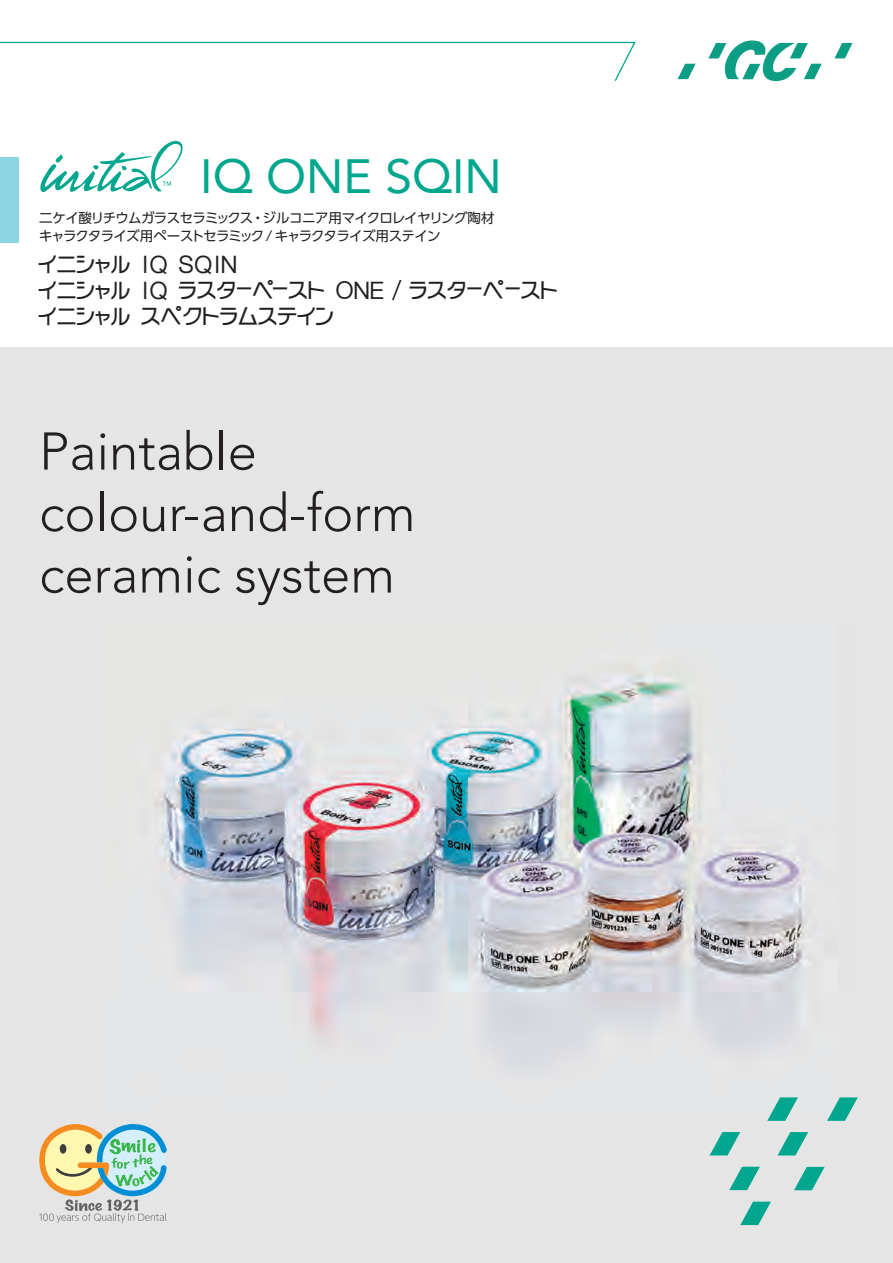
<style>
.page{position:relative;width:893px;height:1263px;background:#fff}
.page>*{position:absolute;margin:0;border:0;box-sizing:border-box;transform-origin:0 0}
.t1{font:300 52.5px/61.5px "Avenir";color:#231f20}
.t2{font:48px "Avenir";color:#00a78e}
.t3{font:24.6px/26.1px "G Cfontver 3";color:#231f20}
.t4{font:13.5px/18px "UD Shin Go Pro";letter-spacing:-.055em;color:#231f20}
.s1{font-family:"Koz Go Pr 6 N"}
</style>
<div class="page">
<div style="left:0;top:347px;width:893px;height:916px;background:#e5e5e5"></div>
<img style="left:155px;top:666px;width:652px;height:400px">
<svg style="left:0;top:41px;width:636px;height:40px"></svg>
<svg style="left:834px;top:43px;width:18px;height:15px"></svg>
<svg style="left:708px;top:41px;width:114px;height:40px"></svg>
<svg style="left:678px;top:64px;width:17px;height:15px"></svg>
<div style="left:0;top:157px;width:19px;height:85px;background:#8cd4df"></div>
<svg style="left:39px;top:1124px;width:128px;height:99px"></svg>
<svg style="left:767px;top:1097px;width:31px;height:24px"></svg>
<svg style="left:827px;top:1097px;width:31px;height:24px"></svg>
<svg style="left:778px;top:1132px;width:30px;height:23px"></svg>
<svg style="left:710px;top:1132px;width:30px;height:23px"></svg>
<svg style="left:729px;top:1167px;width:31px;height:23px"></svg>
<svg style="left:794px;top:1167px;width:31px;height:23px"></svg>
<svg style="left:740px;top:1201px;width:31px;height:24px"></svg>
<svg style="left:40px;top:140px;width:143px;height:52px"></svg>
<h2 class="t2" style="left:200px;top:138px;width:303px">IQ ONE SQIN</h2>
<p class="t4" style="left:39px;top:209px;width:457px">二ケイ酸リチウムガラスセラミックス・ジルコニア用マイクロレイヤリング陶材キャラクタライズ用ペーストセラミック / キャラクタライズ用ステイン</p>
<h3 class="t3" style="left:38px;top:252px;width:521px">イニシャル IQ SQIN<br>イニシャル IQ ラスターペースト ONE <span class="s1">/</span> ラスターペーストイニシャルスペクトラムステイン</h3>
<h1 class="t1" style="left:39px;top:421px;width:378px">Paintable colour-and-form ceramic system</h1>
</div>
